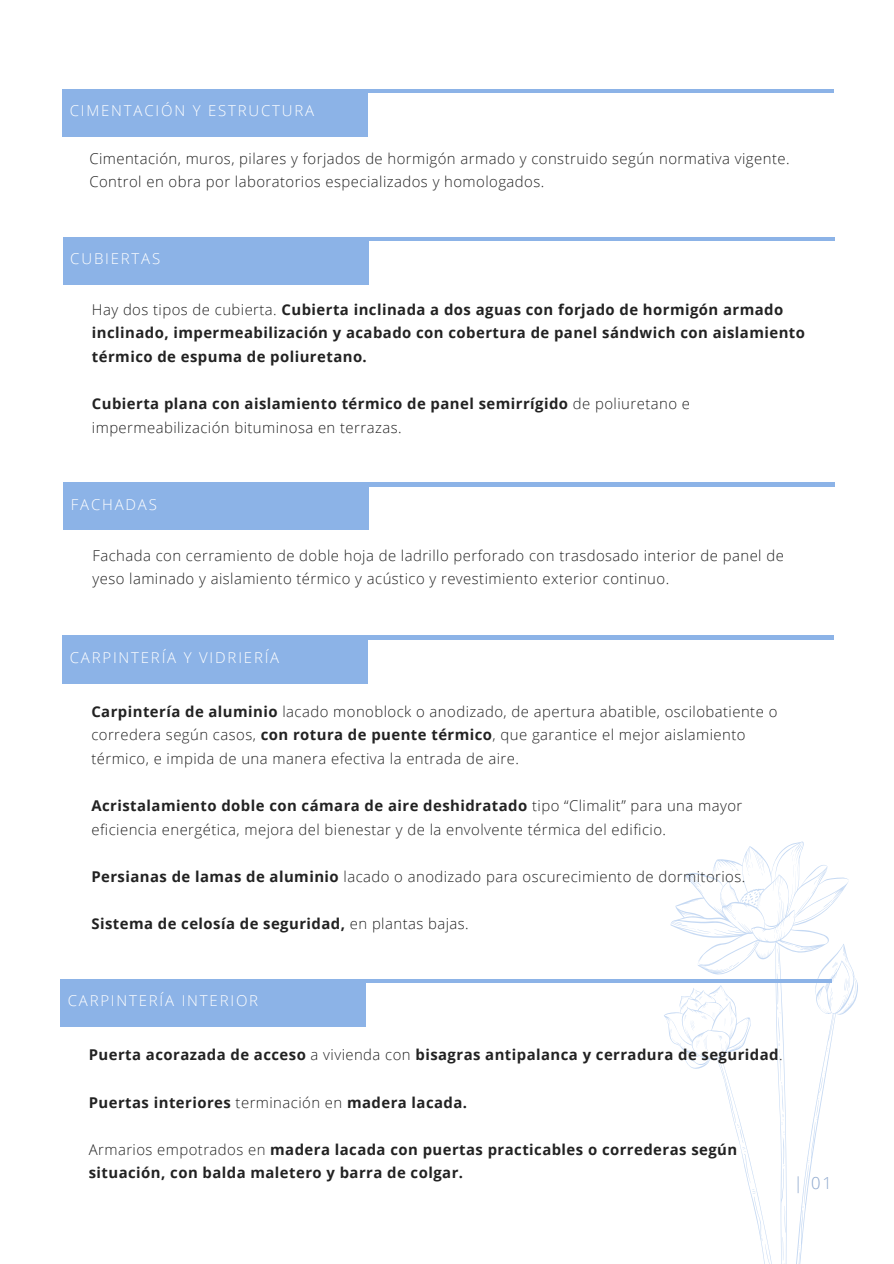
<style>
.page{position:relative;width:894px;height:1264px;background:#fff}
.page>*{position:absolute;margin:0;border:0;box-sizing:border-box;transform-origin:0 0}
.t1{font:300 16.5px "Open Sans";color:#8da7cd}
.t2{font:300 15px "Open Sans";letter-spacing:.12em;color:#fff}
.t3{font:300 14.85px/23.7px "Open Sans";letter-spacing:.03em;color:#222}
.t4{font:700 14.85px/23.7px "Open Sans";letter-spacing:.03em;color:#222}
.s1{font-weight:300}
.s2{font-weight:700}
</style>
<div class="page">
<hr style="left:63px;top:89px;width:770px;height:4px;background:#8cb3e7">
<div style="left:63px;top:89px;width:304px;height:48px;background:#8cb3e7"></div>
<hr style="left:63px;top:237px;width:771px;height:3px;background:#8cb3e7">
<div style="left:63px;top:237px;width:305px;height:47px;background:#8cb3e7"></div>
<hr style="left:64px;top:482px;width:770px;height:4px;background:#8cb3e7">
<div style="left:64px;top:482px;width:304px;height:48px;background:#8cb3e7"></div>
<hr style="left:63px;top:635px;width:770px;height:4px;background:#8cb3e7">
<div style="left:63px;top:635px;width:304px;height:48px;background:#8cb3e7"></div>
<svg style="left:663px;top:841px;width:195px;height:422px"></svg>
<svg style="left:815px;top:1099px;width:4px;height:16px"></svg>
<svg style="left:795px;top:1244px;width:5px;height:19px"></svg>
<svg style="left:748px;top:862px;width:4px;height:14px"></svg>
<svg style="left:790px;top:849px;width:3px;height:28px"></svg>
<svg style="left:811px;top:880px;width:5px;height:14px"></svg>
<svg style="left:777px;top:885px;width:3px;height:15px"></svg>
<svg style="left:794px;top:945px;width:9px;height:4px"></svg>
<svg style="left:823px;top:899px;width:9px;height:8px"></svg>
<svg style="left:731px;top:914px;width:4px;height:6px"></svg>
<svg style="left:741px;top:891px;width:18px;height:14px"></svg>
<svg style="left:778px;top:1042px;width:5px;height:83px"></svg>
<svg style="left:776px;top:948px;width:4px;height:66px"></svg>
<svg style="left:782px;top:1131px;width:2px;height:36px"></svg>
<svg style="left:695px;top:879px;width:7px;height:15px"></svg>
<svg style="left:715px;top:874px;width:3px;height:4px"></svg>
<svg style="left:731px;top:868px;width:7px;height:3px"></svg>
<svg style="left:830px;top:953px;width:24px;height:52px"></svg>
<svg style="left:697px;top:929px;width:13px;height:3px"></svg>
<svg style="left:774px;top:927px;width:7px;height:11px"></svg>
<svg style="left:728px;top:961px;width:10px;height:6px"></svg>
<hr style="left:61px;top:979px;width:770px;height:3px;background:#8cb3e7">
<div style="left:61px;top:979px;width:304px;height:47px;background:#8cb3e7"></div>
<p class="t2" style="left:70px;top:100px;width:246px">CIMENTACIÓN Y ESTRUCTURA</p>
<h1 class="t3" style="left:89px;top:146px;width:701px">Cimentación, muros, pilares y forjados de hormigón armado y construido según normativa vigente.<br>Control en obra por laboratorios especializados y homologados.</h1>
<p class="t2" style="left:70px;top:248px;width:91px">CUBIERTAS</p>
<p class="t4" style="left:92px;top:297px;width:714px"><span class="s1">Hay dos tipos de cubierta.</span> Cubierta inclinada a dos aguas con forjado de hormigón armado inclinado, impermeabilización y acabado con cobertura de panel sándwich con aislamiento térmico de espuma de poliuretano.</p>
<p class="t3" style="left:92px;top:392px;width:599px"><span class="s2">Cubierta plana con aislamiento térmico de panel semirrígido</span> de poliuretano e impermeabilización bituminosa en terrazas.</p>
<h1 class="t2" style="left:71px;top:494px;width:87px">FACHADAS</h1>
<p class="t3" style="left:92px;top:543px;width:692px">Fachada con cerramiento de doble hoja de ladrillo perforado con trasdosado interior de panel de yeso laminado y aislamiento térmico y acústico y revestimiento exterior continuo.</p>
<p class="t2" style="left:70px;top:647px;width:211px">CARPINTERÍA Y VIDRIERÍA</p>
<p class="t3" style="left:91px;top:699px;width:687px"><span class="s2">Carpintería de aluminio</span> lacado monoblock o anodizado, de apertura abatible, oscilobatiente o corredera según casos, <span class="s2">con rotura de puente térmico</span>, que garantice el mejor aislamiento térmico, e impida de una manera efectiva la entrada de aire.</p>
<p class="t3" style="left:91px;top:793px;width:652px"><span class="s2">Acristalamiento doble con cámara de aire deshidratado</span> tipo “Climalit” para una mayor eficiencia energética, mejora del bienestar y de la envolvente térmica del edificio.</p>
<h1 class="t3" style="left:91px;top:864px;width:655px"><span class="s2">Persianas de lamas de aluminio</span> lacado o anodizado para oscurecimiento de dormitorios.</h1>
<p class="t4" style="left:91px;top:911px;width:379px">Sistema de celosía de seguridad, <span class="s1">en plantas bajas.</span></p>
<p class="t2" style="left:68px;top:990px;width:192px">CARPINTERÍA INTERIOR</p>
<p class="t4" style="left:89px;top:1042px;width:695px">Puerta acorazada de acceso <span class="s1">a vivienda con</span> bisagras antipalanca y cerradura de seguridad<span class="s1">.</span></p>
<h1 class="t4" style="left:89px;top:1089px;width:380px">Puertas interiores <span class="s1">terminación en</span> madera lacada.</h1>
<p class="t4" style="left:89px;top:1137px;width:649px"><span class="s1">Armarios empotrados en</span> madera lacada con puertas practicables o correderas según situación, con balda maletero y barra de colgar.</p>
<p class="t1" style="left:793px;top:1171px;width:40px">| 01</p>
</div>
